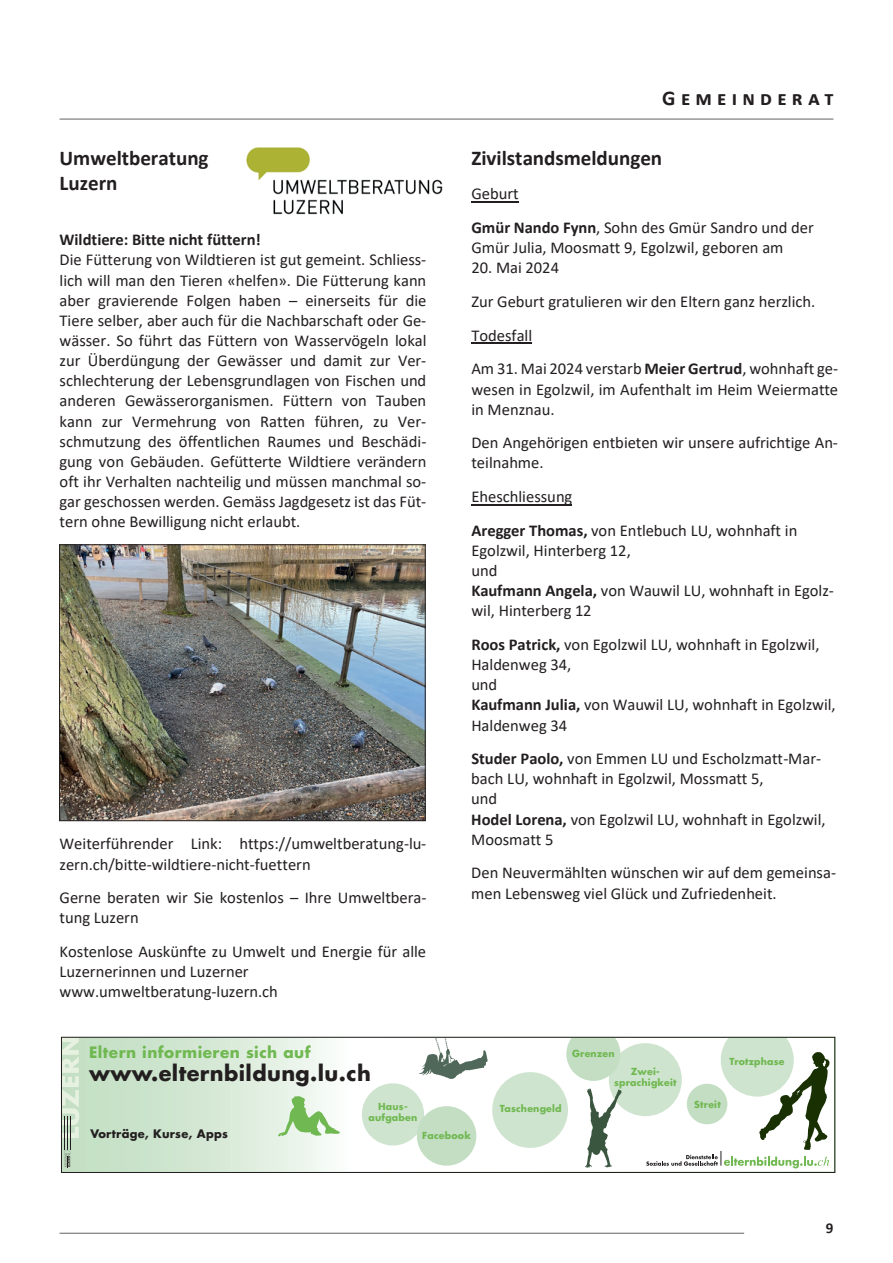
<style>
.page{position:relative;width:893px;height:1263px;background:#fff}
.page>*{position:absolute;margin:0;border:0;box-sizing:border-box;transform-origin:0 0}
.t1{font:700 21px/25.5px "Calibri";color:#231f20}
.t2{font:700 21px "Futura Luzern";letter-spacing:.02em;color:#231f20}
.t3{font:700 21px "Calibri";letter-spacing:.25em;color:#231f20}
.t4{font:16.5px/20.1px "Calibri";color:#231f20}
.t5{font:700 16.5px "Calibri";color:#231f20}
.t6{font:700 15.3px "Futura Luzern";letter-spacing:.03em;color:#70b851}
.t7{font:700 15px "Calibri";color:#231f20}
.t8{font:700 11.4px "Futura Luzern";letter-spacing:.02em;color:#231f20}
.t9{font:700 9.45px/11.6px "Futura Luzern";letter-spacing:.02em;color:#70b851;text-align:center}
.s1{font-weight:700}
</style>
<div class="page">
<hr style="left:60px;top:119px;width:773px;height:1px;background:#636366">
<hr style="left:60px;top:1233px;width:684px;height:1px;background:#636366">
<hr style="left:471px;top:201px;width:48px;height:1px;background:#231f20">
<hr style="left:471px;top:342px;width:61px;height:1px;background:#231f20">
<hr style="left:471px;top:504px;width:101px;height:1px;background:#231f20">
<img style="left:61px;top:546px;width:363px;height:273px">
<div style="left:59px;top:544px;width:367px;height:277px;border:1px solid #231f20"></div>
<div style="left:61px;top:1037px;width:291px;height:135px;background:linear-gradient(to right,#b9d8b9,#f7fcf7)"></div>
<div style="left:362px;top:1083px;width:62px;height:62px;background:#cee4ce;border-radius:50%"></div>
<div style="left:492px;top:1072px;width:76px;height:76px;background:#cee4ce;border-radius:50%"></div>
<div style="left:417px;top:1106px;width:59px;height:60px;background:#c3dec3;border-radius:50%"></div>
<div style="left:609px;top:1043px;width:73px;height:73px;background:#cee4ce;border-radius:50%"></div>
<svg style="left:566px;top:1039px;width:54px;height:42px"></svg>
<svg style="left:418px;top:1039px;width:70px;height:40px"></svg>
<svg style="left:278px;top:1096px;width:62px;height:40px"></svg>
<svg style="left:585px;top:1088px;width:37px;height:80px"></svg>
<svg style="left:63px;top:1039px;width:17px;height:99px;background:#d6e8d2"></svg>
<hr style="left:67px;top:1117px;width:1px;height:33px;background:#231f20">
<hr style="left:70px;top:1117px;width:1px;height:33px;background:#231f20">
<svg style="left:64px;top:1150px;width:7px;height:17px"></svg>
<hr style="left:64px;top:1117px;width:1px;height:33px;background:#231f20">
<svg style="left:646px;top:1039px;width:183px;height:129px"></svg>
<div style="left:61px;top:1037px;width:774px;height:136px;border:1px solid #231f20"></div>
<img style="left:246px;top:147px;width:197px;height:67px">
<p class="t1" style="left:60px;top:145px;width:150px">Umweltberatung<br>Luzern</p>
<p class="t5" style="left:60px;top:228px;width:203px">Wildtiere: Bitte nicht füttern!</p>
<p class="t4" style="left:60px;top:249px;width:369px;text-align:justify">Die Fütterung von Wildtieren ist gut gemeint. Schliess&shy;lich will man den Tieren «helfen». Die Fütterung kann aber gravierende Folgen haben – einerseits für die Tiere selber, aber auch für die Nachbarschaft oder Ge&shy;wässer. So führt das Füttern von Wasservögeln lokal zur Überdüngung der Gewässer und damit zur Ver&shy;schlechterung der Lebensgrundlagen von Fischen und anderen Gewässerorganismen. Füttern von Tauben kann zur Vermehrung von Ratten führen, zu Ver&shy;schmutzung des öffentlichen Raumes und Beschädi&shy;gung von Gebäuden. Gefütterte Wildtiere verändern oft ihr Verhalten nachteilig und müssen manchmal so&shy;gar geschossen werden. Gemäss Jagdgesetz ist das Füt&shy;tern ohne Bewilligung nicht erlaubt.</p>
<p class="t4" style="left:60px;top:833px;width:368px">Weiterführender Link: https://umweltberatung-lu&shy;zern.ch/bitte-wildtiere-nicht-fuettern</p>
<p class="t4" style="left:60px;top:887px;width:368px">Gerne beraten wir Sie kostenlos – Ihre Umweltbera&shy;tung Luzern</p>
<p class="t4" style="left:60px;top:941px;width:368px">Kostenlose Auskünfte zu Umwelt und Energie für alle<br>Luzernerinnen und Luzerner www.umweltberatung-luzern.ch</p>
<p class="t3" style="left:662px;top:85px;width:173px">Gemeinderat</p>
<p class="t1" style="left:471px;top:145px;width:192px">Zivilstandsmeldungen</p>
<p class="t4" style="left:471px;top:177px;width:344px;line-height:33.6px">Geburt<br><span class="s1">Gmür Nando Fynn</span>, Sohn des Gmür Sandro und der</p>
<p class="t4" style="left:471px;top:237px;width:313px">Gmür Julia, Moosmatt 9, Egolzwil, geboren am</p>
<p class="t4" style="left:471px;top:251px;width:368px;line-height:33.6px">20. Mai 2024<br>Zur Geburt gratulieren wir den Eltern ganz herzlich.<br>Todesfall<br>Am 31. Mai 2024 verstarb <span class="s1">Meier Gertrud</span>, wohnhaft ge-</p>
<p class="t4" style="left:471px;top:379px;width:368px">wesen in Egolzwil, im Aufenthalt im Heim Weiermatte in Menznau.</p>
<p class="t4" style="left:471px;top:432px;width:368px">Den Angehörigen entbieten wir unsere aufrichtige An&shy;teilnahme.</p>
<p class="t4" style="left:471px;top:479px;width:328px;line-height:33.5px">Eheschliessung<br><span class="s1">Aregger Thomas,</span> von Entlebuch LU, wohnhaft in</p>
<p class="t4" style="left:471px;top:540px;width:364px">Egolzwil, Hinterberg 12,<br>und<br><span class="s1">Kaufmann Angela,</span> von Wauwil LU, wohnhaft in Egolz&shy;wil, Hinterberg 12</p>
<p class="t4" style="left:471px;top:634px;width:366px"><span class="s1">Roos Patrick,</span> von Egolzwil LU, wohnhaft in Egolzwil,<br>Haldenweg 34,<br>und<br><span class="s1">Kaufmann Julia,</span> von Wauwil LU, wohnhaft in Egolzwil,<br>Haldenweg 34</p>
<p class="t4" style="left:471px;top:748px;width:356px"><span class="s1">Studer Paolo,</span> von Emmen LU und Escholzmatt-Mar&shy;bach LU, wohnhaft in Egolzwil, Mossmatt 5,<br>und<br><span class="s1">Hodel Lorena,</span> von Egolzwil LU, wohnhaft in Egolzwil,<br>Moosmatt 5</p>
<p class="t4" style="left:471px;top:862px;width:366px">Den Neuvermählten wünschen wir auf dem gemeinsa&shy;men Lebensweg viel Glück und Zufriedenheit.</p>
<p class="t6" style="left:89px;top:1042px;width:223px">Eltern informieren sich auf</p>
<p class="t9" style="left:572px;top:1048px;width:44px">Grenzen</p>
<p class="t2" style="left:89px;top:1059px;width:283px">www.elternbildung.lu.ch</p>
<p class="t9" style="left:614px;top:1065px;width:64px">Zwei&shy;sprachigkeit</p>
<p class="t8" style="left:90px;top:1126px;width:139px">Vorträge, Kurse, Apps</p>
<p class="t9" style="left:368px;top:1100px;width:50px">Haus&shy;aufgaben</p>
<p class="t9" style="left:422px;top:1130px;width:50px">Facebook</p>
<p class="t9" style="left:500px;top:1103px;width:63px">Taschengeld</p>
<p class="t9" style="left:730px;top:1055px;width:56px">Trotzphase</p>
<p class="t9" style="left:694px;top:1098px;width:28px">Streit</p>
<p class="t7" style="left:826px;top:1219px;width:9px">9</p>
</div>
